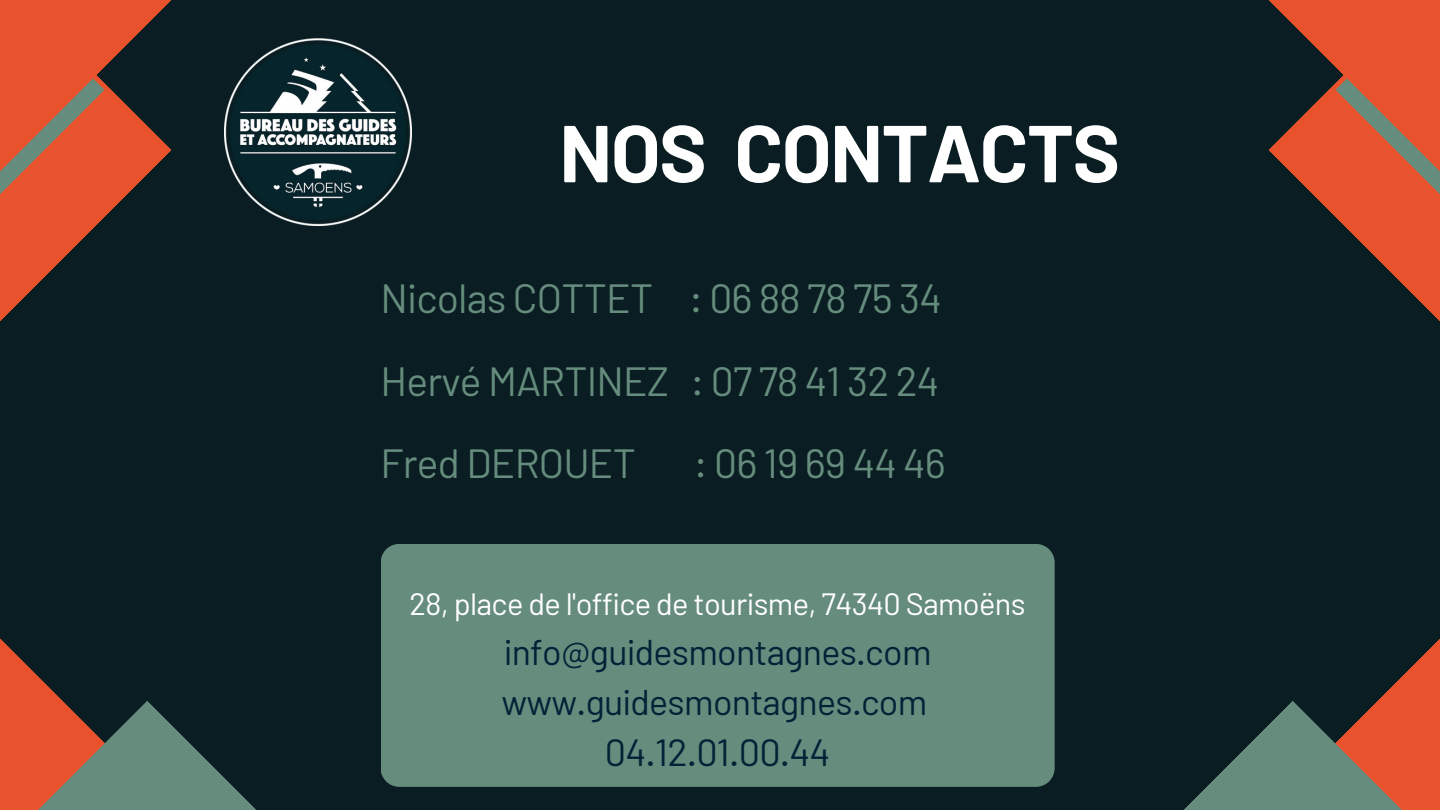
<style>
.page{position:relative;width:1440px;height:810px;background:#0a1d22}
.page>*{position:absolute;margin:0;border:0;box-sizing:border-box;transform-origin:0 0}
.t1{font:700 80.6px "Barlow";letter-spacing:-.02em;color:#fff}
.t2{font:40.7px "Barlow";letter-spacing:-.02em;color:#658c7d}
.t3{font:37.7px "Barlow";letter-spacing:-.02em;color:#012237}
.t4{font:35.7px "Barlow";letter-spacing:-.02em;color:#012237}
.t5{font:30.8px "Barlow";letter-spacing:-.02em;color:#fff}
</style>
<div class="page">
<div style="left:381px;top:544px;width:674px;height:243px;background:#658c7d"></div>
<svg style="left:1380px;top:262px;width:60px;height:60px"></svg>
<svg style="left:1268px;top:0;width:172px;height:262px"></svg>
<svg style="left:0;top:638px;width:256px;height:172px"></svg>
<svg style="left:1184px;top:639px;width:256px;height:171px"></svg>
<svg style="left:0;top:262px;width:60px;height:60px"></svg>
<svg style="left:0;top:0;width:172px;height:262px"></svg>
<img style="left:224px;top:38px;width:188px;height:187px">
<p class="t1" style="left:559px;top:102px;width:562px">NOS CONTACTS</p>
<p class="t2" style="left:381px;top:273px;width:563px">Nicolas COTTET : 06 88 78 75 34</p>
<p class="t2" style="left:381px;top:355px;width:560px">Hervé MARTINEZ : 07 78 41 32 24</p>
<p class="t2" style="left:381px;top:438px;width:257px">Fred DEROUET</p>
<p class="t2" style="left:694px;top:438px;width:254px">:0619694446</p>
<p class="t5" style="left:410px;top:584px;width:618px">28, place de l'office de tourisme, 74340 Samoëns</p>
<p class="t4" style="left:504px;top:629px;width:429px">info@guidesmontagnes.com</p>
<p class="t4" style="left:501px;top:679px;width:427px">www.guidesmontagnes.com</p>
<p class="t3" style="left:605px;top:728px;width:227px">04.12.01.00.44</p>
</div>
